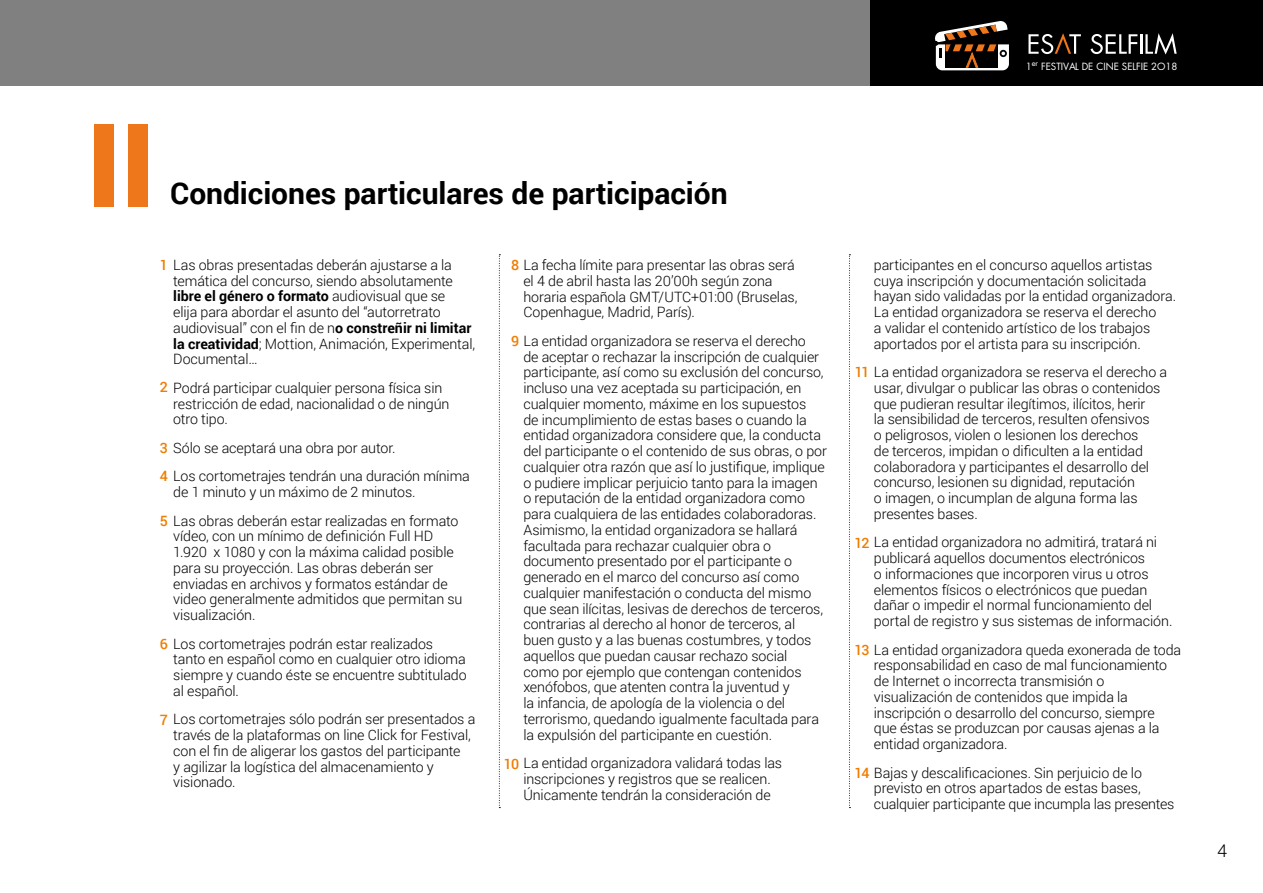
<style>
.page{position:relative;width:1263px;height:893px;background:#fff}
.page>*{position:absolute;margin:0;border:0;box-sizing:border-box;transform-origin:0 0}
.t1{font:900 115.5px "Roboto";color:#ee771b}
.t2{font:700 30px "Roboto";color:#000}
.t3{font:300 18px "Helvetica Neue LT Std";color:#000}
.t4{font:300 14.25px/15.8px "Roboto";letter-spacing:-.01em;color:#000}
.t5{font:9.75px "Futura Std";color:#fff}
.s1{font-weight:500;color:#ef7d00}
.s2{font-weight:700}
</style>
<div class="page">
<div style="left:871px;top:0;width:392px;height:85px;background:#000"></div>
<div style="left:0;top:0;width:871px;height:85px;background:#808080"></div>
<svg style="left:935px;top:21px;width:74px;height:49px"></svg>
<hr style="left:936px;top:43px;width:74px;height:1px;background:#010000">
<svg style="left:1028px;top:33px;width:53px;height:21px"></svg>
<svg style="left:1090px;top:34px;width:47px;height:20px"></svg>
<hr style="left:1140px;top:34px;width:2px;height:20px;background:#fff">
<svg style="left:1145px;top:33px;width:32px;height:22px"></svg>
<svg style="left:499px;top:254px;width:1px;height:554px"></svg>
<svg style="left:849px;top:254px;width:1px;height:554px"></svg>
<h1 class="t1" style="left:86px;top:83px;width:70px">II</h1>
<h2 class="t2" style="left:170px;top:172px;width:559px">Condiciones particulares de participación</h2>
<p class="t4" style="left:173px;top:256px;width:303px;text-indent:-13px"><span class="s1">1</span> Las obras presentadas deberán ajustarse a la temática del concurso, siendo absolutamente <span class="s2">libre el género o formato</span> audiovisual que se<br>elija para abordar el asunto del “autorretrato audiovisual” con el fin de n<span class="s2">o constreñir ni limitar la creatividad</span>; Mottion, Animación, Experimental, Documental…</p>
<p class="t4" style="left:173px;top:379px;width:278px;text-indent:-13px"><span class="s1">2</span> Podrá participar cualquier persona física sin restricción de edad, nacionalidad o de ningún otro tipo.</p>
<p class="t4" style="left:160px;top:433px;width:311px;line-height:28.5px"><span class="s1">3</span> Sólo se aceptará una obra por autor.<br><span class="s1">4</span> Los cortometrajes tendrán una duración mínima</p>
<p class="t4" style="left:160px;top:477px;width:300px;line-height:28.5px;text-indent:13px">de 1 minuto y un máximo de 2 minutos.<br><span class="s1">5</span> Las obras deberán estar realizadas en formato</p>
<p class="t4" style="left:173px;top:528px;width:291px">vídeo, con un mínimo de definición Full HD 1.920 x 1080 y con la máxima calidad posible para su proyección. Las obras deberán ser enviadas en archivos y formatos estándar de video generalmente admitidos que permitan su visualización.</p>
<p class="t4" style="left:173px;top:635px;width:295px;text-indent:-13px"><span class="s1">6</span> Los cortometrajes podrán estar realizados tanto en español como en cualquier otro idioma siempre y cuando éste se encuentre subtitulado al español.</p>
<p class="t4" style="left:173px;top:711px;width:304px;text-indent:-13px"><span class="s1">7</span> Los cortometrajes sólo podrán ser presentados a través de la plataformas on line Click for Festival, con el fin de aligerar los gastos del participante<br>y agilizar la logística del almacenamiento y visionado.</p>
<p class="t4" style="left:523px;top:257px;width:275px;text-indent:-12px"><span class="s1">8</span> La fecha límite para presentar las obras será el 4 de abril hasta las 20’00h según zona horaria española GMT/UTC+01:00 (Bruselas, Copenhague, Madrid, París).</p>
<p class="t4" style="left:523px;top:332px;width:305px;text-indent:-12px"><span class="s1">9</span> La entidad organizadora se reserva el derecho<br>de aceptar o rechazar la inscripción de cualquier participante, así como su exclusión del concurso, incluso una vez aceptada su participación, en cualquier momento, máxime en los supuestos<br>de incumplimiento de estas bases o cuando la entidad organizadora considere que, la conducta del participante o el contenido de sus obras, o por cualquier otra razón que así lo justifique, implique o pudiere implicar perjuicio tanto para la imagen o reputación de la entidad organizadora como para cualquiera de las entidades colaboradoras.<br>Asimismo, la entidad organizadora se hallará facultada para rechazar cualquier obra o documento presentado por el participante o generado en el marco del concurso así como cualquier manifestación o conducta del mismo que sean ilícitas, lesivas de derechos de terceros, contrarias al derecho al honor de terceros, al buen gusto y a las buenas costumbres, y todos aquellos que puedan causar rechazo social<br>como por ejemplo que contengan contenidos xenófobos, que atenten contra la juventud y<br>la infancia, de apología de la violencia o del terrorismo, quedando igualmente facultada para la expulsión del participante en cuestión.</p>
<p class="t4" style="left:504px;top:755px;width:280px;text-align:center"><span class="s1">10</span> La entidad organizadora validará todas las inscripciones y registros que se realicen.<br>Únicamente tendrán la consideración de</p>
<p class="t5" style="left:1026px;top:60px;width:153px">1<sup>er</sup> FESTIVAL DE CINE SELFIE 2O18</p>
<p class="t4" style="left:874px;top:257px;width:304px">participantes en el concurso aquellos artistas cuya inscripción y documentación solicitada hayan sido validadas por la entidad organizadora.<br>La entidad organizadora se reserva el derecho<br>a validar el contenido artístico de los trabajos aportados por el artista para su inscripción.</p>
<p class="t4" style="left:874px;top:364px;width:295px;text-indent:-19px"><span class="s1">11</span> La entidad organizadora se reserva el derecho a usar, divulgar o publicar las obras o contenidos que pudieran resultar ilegítimos, ilícitos, herir<br>la sensibilidad de terceros, resulten ofensivos<br>o peligrosos, violen o lesionen los derechos<br>de terceros, impidan o dificulten a la entidad colaboradora y participantes el desarrollo del concurso, lesionen su dignidad, reputación<br>o imagen, o incumplan de alguna forma las presentes bases.</p>
<p class="t4" style="left:874px;top:534px;width:300px;text-indent:-19px"><span class="s1">12</span> La entidad organizadora no admitirá, tratará ni publicará aquellos documentos electrónicos<br>o informaciones que incorporen virus u otros elementos físicos o electrónicos que puedan dañar o impedir el normal funcionamiento del portal de registro y sus sistemas de información.</p>
<p class="t4" style="left:874px;top:641px;width:309px;text-indent:-19px"><span class="s1">13</span> La entidad organizadora queda exonerada de toda responsabilidad en caso de mal funcionamiento de Internet o incorrecta transmisión o visualización de contenidos que impida la inscripción o desarrollo del concurso, siempre que éstas se produzcan por causas ajenas a la entidad organizadora.</p>
<p class="t4" style="left:874px;top:764px;width:302px;text-indent:-20px"><span class="s1">14</span> Bajas y descalificaciones. Sin perjuicio de lo previsto en otros apartados de estas bases, cualquier participante que incumpla las presentes</p>
<p class="t3" style="left:1217px;top:839px;width:12px">4</p>
</div>
